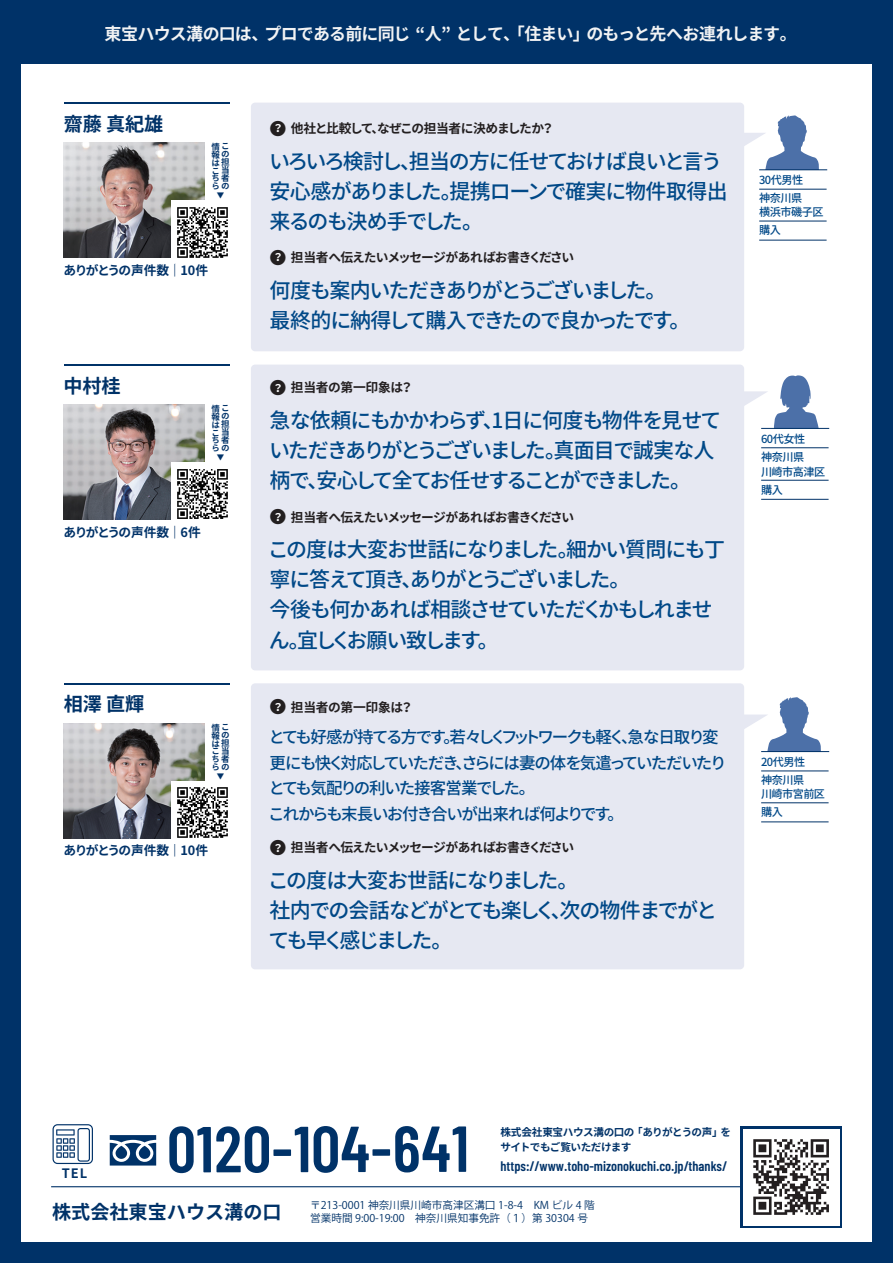
<style>
.page{position:relative;width:893px;height:1263px;background:#003268}
.page>*{position:absolute;margin:0;border:0;box-sizing:border-box;transform-origin:0 0}
.t1{font:600 64.8px "Barlow Condensed";letter-spacing:.01em;color:#003268}
.t2{font:500 21px/30px "Noto Sans CJ Kjp";letter-spacing:-.08em;color:#004887}
.t3{font:500 21px/30px "Noto Sans CJ Kjp";letter-spacing:-.06em;color:#004887}
.t4{font:700 19.2px "Noto Sans CJ Kjp";color:#003268}
.t5{font:700 16.95px "Noto Sans CJ Kjp";letter-spacing:-.05em;color:#f2f3f4}
.t6{font:500 16.5px/25.5px "Noto Sans CJ Kjp";letter-spacing:-.11em;color:#004887}
.t7{font:600 13.8px "Barlow Condensed";color:#003268}
.t8{font:700 13.05px "Noto Sans CJ Kjp";color:#003268}
.t9{font:700 12.75px "Noto Sans CJ Kjp";letter-spacing:-.07em;color:#231f20}
.t10{font:700 12.75px "Noto Sans CJ Kjp";letter-spacing:-.055em;color:#003268}
.t11{font:700 12.75px "Noto Sans CJ Kjp";letter-spacing:-.05em;color:#231f20}
.t12{font:700 12.75px "Noto Sans CJ Kjp";letter-spacing:-.025em;color:#231f20}
.t13{font:700 12.75px "Noto Sans CJ Kjp";letter-spacing:-.085em;color:#003268}
.t14{font:500 11.1px/18px "Noto Sans CJ Kjp";letter-spacing:-.04em;color:#004887}
.t15{font:10.65px/13.8px "Koz Go Pr 6 N";color:#003268}
.t16{font:700 10.65px/14.9px "Noto Sans CJ Kjp";letter-spacing:-.045em;color:#003268}
.t17{font:700 8.55px/7.8px "Noto Sans CJ Kjp";color:#003268}
.t18{font:700 7.5px "Noto Sans CJ Kjp";color:#003268}
.s1{font-size:16.95px}
.s2{font-size:10.65px;color:#fff}
</style>
<div class="page">
<div style="left:21px;top:64px;width:851px;height:1178px;background:#fff"></div>
<div style="left:251px;top:683px;width:493px;height:286px;background:#e6e8f2;border-radius:4px"></div>
<svg style="left:744px;top:697px;width:77px;height:54px"></svg>
<hr style="left:761px;top:751px;width:68px;height:1px;background:#003268">
<hr style="left:761px;top:771px;width:68px;height:1px;background:#003268">
<hr style="left:761px;top:802px;width:68px;height:1px;background:#003268">
<hr style="left:761px;top:821px;width:68px;height:1px;background:#003268">
<img style="left:64px;top:723px;width:140px;height:115px">
<div style="left:171px;top:781px;width:59px;height:61px;background:#fff"></div>
<img style="left:177px;top:787px;width:51px;height:51px">
<hr style="left:64px;top:683px;width:166px;height:2px;background:#003268">
<div style="left:251px;top:365px;width:493px;height:305px;background:#e6e8f2;border-radius:4px"></div>
<svg style="left:744px;top:391px;width:24px;height:15px"></svg>
<svg style="left:774px;top:375px;width:48px;height:53px"></svg>
<hr style="left:761px;top:428px;width:68px;height:1px;background:#003268">
<hr style="left:761px;top:447px;width:68px;height:1px;background:#003268">
<hr style="left:761px;top:480px;width:68px;height:1px;background:#003268">
<hr style="left:761px;top:499px;width:68px;height:1px;background:#003268">
<img style="left:64px;top:404px;width:140px;height:115px">
<div style="left:171px;top:462px;width:59px;height:61px;background:#fff"></div>
<img style="left:177px;top:469px;width:51px;height:50px">
<hr style="left:64px;top:365px;width:166px;height:1px;background:#003268">
<div style="left:251px;top:103px;width:493px;height:248px;background:#e6e8f2;border-radius:4px"></div>
<svg style="left:744px;top:115px;width:75px;height:54px"></svg>
<hr style="left:759px;top:169px;width:68px;height:1px;background:#003268">
<hr style="left:759px;top:189px;width:68px;height:1px;background:#003268">
<hr style="left:759px;top:221px;width:68px;height:1px;background:#003268">
<hr style="left:759px;top:240px;width:68px;height:1px;background:#003268">
<img style="left:64px;top:143px;width:140px;height:114px">
<div style="left:171px;top:200px;width:59px;height:61px;background:#fff"></div>
<img style="left:177px;top:207px;width:51px;height:51px">
<hr style="left:64px;top:103px;width:166px;height:1px;background:#003268">
<svg style="left:53px;top:1124px;width:40px;height:40px"></svg>
<div style="left:740px;top:1126px;width:102px;height:101px;background:linear-gradient(to right,#003268,#003268)"></div>
<hr style="left:51px;top:1186px;width:753px;height:1px;background:#003268">
<svg style="left:110px;top:1135px;width:46px;height:30px"></svg>
<div style="left:743px;top:1129px;width:96px;height:96px;background:#fff"></div>
<svg style="left:753px;top:1139px;width:76px;height:76px"></svg>
<p class="t5" style="left:105px;top:25px;width:694px">東宝ハウス溝の口は、プロである前に同じ “人” として、「住まい」のもっと先へお連れします。</p>
<p class="t4" style="left:64px;top:113px;width:101px">齋藤 真紀雄</p>
<p class="t11" style="left:270px;top:121px;width:286px"><span class="s1">●</span><span class="s2">？</span> 他社と比較して、なぜこの担当者に決めましたか？</p>
<p class="t3" style="left:269px;top:147px;width:460px">いろいろ検討し、担当の方に任せておけば良いと言う安心感がありました。提携ローンで確実に物件取得出来るのも決め手でした。</p>
<p class="t9" style="left:270px;top:250px;width:306px"><span class="s1">●</span><span class="s2">？</span> 担当者へ伝えたいメッセージがあればお書きください</p>
<p class="t2" style="left:270px;top:276px;width:422px">何度も案内いただきありがとうございました。最終的に納得して購入できたので良かったです。</p>
<p class="t17" style="left:212px;top:143px;width:19px">情こ報は<br>こ当ち者らの</p>
<p class="t17" style="left:221px;top:150px;width:10px">の担</p>
<p class="t18" style="left:217px;top:191px;width:9px">▼</p>
<p class="t10" style="left:64px;top:263px;width:146px">ありがとうの声件数｜10件</p>
<p class="t4" style="left:64px;top:375px;width:59px">中村桂</p>
<p class="t17" style="left:212px;top:405px;width:19px">情こ報は<br>こ当ち者らの</p>
<p class="t17" style="left:221px;top:412px;width:10px">の担</p>
<p class="t18" style="left:217px;top:453px;width:9px">▼</p>
<p class="t13" style="left:64px;top:525px;width:139px">ありがとうの声件数｜6件</p>
<p class="t4" style="left:64px;top:693px;width:82px">相澤 直輝</p>
<p class="t17" style="left:212px;top:724px;width:19px">情こ報は<br>こ当ち者らの</p>
<p class="t17" style="left:221px;top:731px;width:10px">の担</p>
<p class="t18" style="left:217px;top:772px;width:9px">▼</p>
<p class="t10" style="left:64px;top:843px;width:146px">ありがとうの声件数｜10件</p>
<p class="t12" style="left:270px;top:380px;width:145px"><span class="s1">●</span><span class="s2">？</span> 担当者の第一印象は？</p>
<p class="t2" style="left:269px;top:406px;width:454px">急な依頼にもかかわらず、1日に何度も物件を見せていただきありがとうございました。真面目で誠実な人柄で、安心して全てお任せすることができました。</p>
<p class="t9" style="left:270px;top:510px;width:306px"><span class="s1">●</span><span class="s2">？</span> 担当者へ伝えたいメッセージがあればお書きください</p>
<p class="t2" style="left:268px;top:535px;width:459px">この度は大変お世話になりました。細かい質問にも丁寧に答えて頂き、ありがとうございました。<br>今後も何かあれば相談させていただくかもしれません。宜しくお願い致します。</p>
<p class="t12" style="left:270px;top:700px;width:145px"><span class="s1">●</span><span class="s2">？</span> 担当者の第一印象は？</p>
<p class="t6" style="left:268px;top:725px;width:460px">とても好感が持てる方です。若々しくフットワークも軽く、急な日取り変更にも快く対応していただき、さらには妻の体を気遣っていただいたりとても気配りの利いた接客営業でした。<br>これからも末長いお付き合いが出来れば何よりです。</p>
<p class="t9" style="left:270px;top:840px;width:306px"><span class="s1">●</span><span class="s2">？</span> 担当者へ伝えたいメッセージがあればお書きください</p>
<p class="t2" style="left:268px;top:866px;width:451px">この度は大変お世話になりました。<br>社内での会話などがとても楽しく、次の物件までがとても早く感じました。</p>
<p class="t14" style="left:759px;top:171px;width:46px">30代男性神奈川県</p>
<p class="t14" style="left:759px;top:203px;width:66px">横浜市磯子区購入</p>
<p class="t14" style="left:761px;top:430px;width:46px">60代女性神奈川県</p>
<p class="t14" style="left:761px;top:463px;width:66px">川崎市高津区購入</p>
<p class="t14" style="left:761px;top:753px;width:46px">20代男性神奈川県</p>
<p class="t14" style="left:761px;top:785px;width:66px">川崎市宮前区購入</p>
<p class="t8" style="left:62px;top:1166px;width:27px">TEL</p>
<h1 class="t1" style="left:168px;top:1108px;width:303px">0120-104-641</h1>
<p class="t16" style="left:500px;top:1125px;width:232px">株式会社東宝ハウス溝の口の「ありがとうの声」をサイトでもご覧いただけます</p>
<p class="t7" style="left:501px;top:1157px;width:228px">https://www.toho-mizonokuchi.co.jp/thanks/</p>
<p class="t4" style="left:52px;top:1201px;width:250px">株式会社東宝ハウス溝の口　</p>
<p class="t15" style="left:310px;top:1198px;width:286px">〒213-0001 神奈川県川崎市高津区溝口 1-8-4　KM ビル 4 階営業時間 9:00-19:00　神奈川県知事免許（１）第 30304 号</p>
</div>
